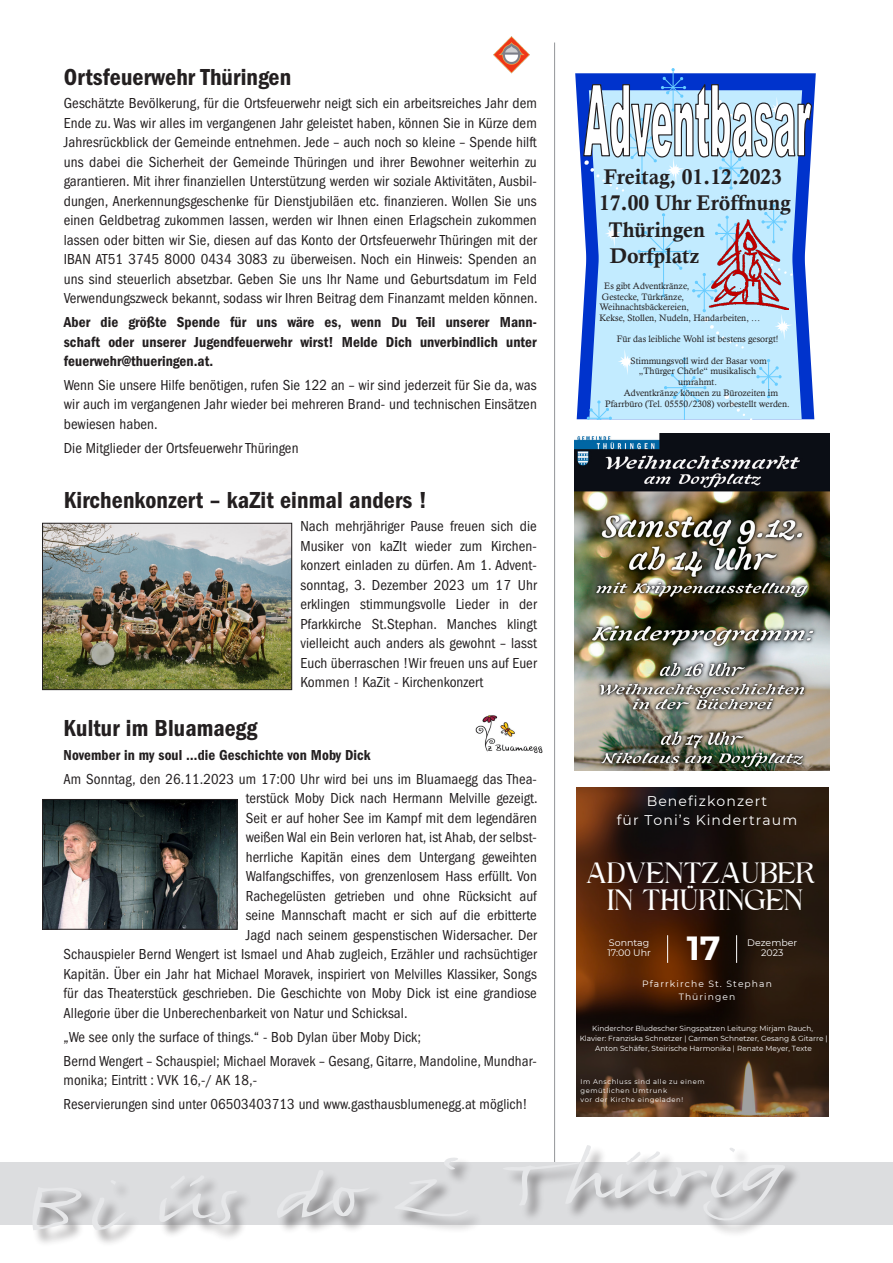
<style>
.page{position:relative;width:893px;height:1263px;background:#fff}
.page>*{position:absolute;margin:0;border:0;box-sizing:border-box;transform-origin:0 0}
.t1{font:78.45px "FF Justlefthand";color:#e6e7e9;scale:1.68 1}
.t2{font:700 33.45px "Montserrat";color:#fff}
.t3{font:30px/27.8px "Higuen";color:#fff;text-align:center}
.Titel_16pt{font:24px "ITC Franklin Gothic Std Dm Cd";letter-spacing:.005em;color:#231f20}
.t4{font:21.3px "Calis MT Bol";color:#231f20}
.Titel_16pt-2{font:condensed 15px/19.5px "ITC Franklin Gothic Std";letter-spacing:.005em;color:#231f20;text-align:justify}
.Titel_16pt-3{font:15px/19.5px "ITC Franklin Gothic Std Dm Cd";letter-spacing:.005em;color:#231f20;text-align:justify}
.t5{font:13.95px/19.5px "Montserrat";letter-spacing:.075em;color:#fff;text-align:center}
.t6{font:9.45px/9.9px "Montserrat";color:#fff}
.t7{font:9.3px/10.6px "Calisto";color:#231f20}
.t8{font:9.15px/12.8px "Montserrat";letter-spacing:.12em;color:#fff;text-align:center}
.t9{font:7.35px/10.2px "Montserrat";color:#fff;text-align:center}
.t10{font:6.75px/9.3px "Montserrat";letter-spacing:.075em;color:#fff}
</style>
<div class="page">
<hr style="left:554px;top:43px;width:1px;height:1157px;background:#939598">
<div style="left:0;top:1162px;width:893px;height:63px;background:#dcdddf"></div>
<div style="left:31px;top:1145px;width:772px;height:103px;background:#231f20;opacity:.5"></div>
<img style="left:475px;top:715px;width:68px;height:38px">
<img style="left:575px;top:434px;width:255px;height:336px">
<svg style="left:576px;top:787px;width:253px;height:330px;background:#351d0e"></svg>
<svg style="left:667px;top:935px;width:1px;height:28px"></svg>
<svg style="left:736px;top:935px;width:1px;height:28px"></svg>
<svg style="left:575px;top:73px;width:241px;height:306px"></svg>
<div style="left:589px;top:368px;width:213px;height:51px;background:#c2ebff"></div>
<svg style="left:589px;top:192px;width:213px;height:176px;background:#aed8f9"></svg>
<svg style="left:724px;top:394px;width:28px;height:25px"></svg>
<svg style="left:604px;top:221px;width:19px;height:27px"></svg>
<svg style="left:774px;top:314px;width:19px;height:26px"></svg>
<svg style="left:617px;top:349px;width:19px;height:26px"></svg>
<hr style="left:673px;top:71px;width:1px;height:39px;background:#6cf">
<svg style="left:671px;top:68px;width:4px;height:3px"></svg>
<svg style="left:788px;top:240px;width:5px;height:36px"></svg>
<svg style="left:761px;top:204px;width:26px;height:15px"></svg>
<hr style="left:704px;top:276px;width:1px;height:35px;background:#6cf">
<div style="left:703px;top:309px;width:41px;height:40px;background:#c2ebff"></div>
<svg style="left:692px;top:273px;width:16px;height:27px"></svg>
<hr style="left:768px;top:362px;width:1px;height:35px;background:#6cf">
<svg style="left:756px;top:359px;width:26px;height:27px"></svg>
<svg style="left:715px;top:216px;width:25px;height:3px"></svg>
<svg style="left:587px;top:400px;width:25px;height:19px"></svg>
<hr style="left:639px;top:251px;width:49px;height:1px;background:#6cf">
<hr style="left:663px;top:216px;width:1px;height:80px;background:#6cf">
<svg style="left:637px;top:231px;width:45px;height:39px;background:#b7e7ff"></svg>
<hr style="left:684px;top:361px;width:1px;height:58px;background:#6cf">
<svg style="left:664px;top:373px;width:42px;height:29px"></svg>
<svg style="left:582px;top:77px;width:231px;height:115px"></svg>
<img style="left:708px;top:219px;width:80px;height:91px">
<img style="left:493px;top:36px;width:37px;height:38px">
<img style="left:44px;top:525px;width:246px;height:163px">
<div style="left:42px;top:523px;width:250px;height:167px;border:1px solid #231f20"></div>
<img style="left:44px;top:801px;width:191px;height:126px">
<div style="left:42px;top:799px;width:195px;height:130px;border:1px solid #231f20"></div>
<p class="Titel_16pt" style="left:64px;top:63px;width:229px">Ortsfeuerwehr Thüringen</p>
<p class="Titel_16pt-2" style="left:64px;top:94px;width:475px">Geschätzte Bevölkerung, für die Ortsfeuerwehr neigt sich ein arbeitsreiches Jahr dem Ende zu. Was wir alles im vergangenen Jahr geleistet haben, können Sie in Kürze dem Jahresrückblick der Gemeinde entnehmen. Jede – auch noch so kleine – Spende hilft uns dabei die Sicherheit der Gemeinde Thüringen und ihrer Bewohner weiterhin zu garantieren. Mit ihrer finanziellen Unterstützung werden wir soziale Aktivitäten, Ausbil&shy;dungen, Anerkennungsgeschenke für Dienstjubiläen etc. finanzieren. Wollen Sie uns einen Geldbetrag zukommen lassen, werden wir Ihnen einen Erlagschein zukommen lassen oder bitten wir Sie, diesen auf das Konto der Ortsfeuerwehr Thüringen mit der IBAN AT51 3745 8000 0434 3083 zu überweisen. Noch ein Hinweis: Spenden an uns sind steuerlich absetzbar. Geben Sie uns Ihr Name und Geburtsdatum im Feld Verwendungszweck bekannt, sodass wir Ihren Beitrag dem Finanzamt melden können.</p>
<p class="Titel_16pt-3" style="left:64px;top:312px;width:475px">Aber die größte Spende für uns wäre es, wenn Du Teil unserer Mann&shy;schaft oder unserer Jugendfeuerwehr wirst! Melde Dich unverbindlich unter feuerwehr@thueringen.at.</p>
<p class="Titel_16pt-2" style="left:64px;top:375px;width:475px">Wenn Sie unsere Hilfe benötigen, rufen Sie 122 an – wir sind jederzeit für Sie da, was wir auch im vergangenen Jahr wieder bei mehreren Brand- und technischen Einsätzen bewiesen haben.</p>
<p class="Titel_16pt-2" style="left:64px;top:438px;width:236px">Die Mitglieder der Ortsfeuerwehr Thüringen</p>
<p class="Titel_16pt" style="left:64px;top:486px;width:365px">Kirchenkonzert – kaZit einmal anders !</p>
<p class="Titel_16pt-2" style="left:300px;top:517px;width:238px">Nach mehrjähriger Pause freuen sich die Musiker von kaZIt wieder zum Kirchen&shy;konzert einladen zu dürfen. Am 1. Advent&shy;sonntag, 3. Dezember 2023 um 17 Uhr erklingen stimmungsvolle Lieder in der Pfarkkirche St.Stephan. Manches klingt vielleicht auch anders als gewohnt – lasst Euch überraschen !Wir freuen uns auf Euer Kommen ! KaZit - Kirchenkonzert</p>
<p class="Titel_16pt" style="left:64px;top:715px;width:195px">Kultur im Bluamaegg</p>
<p class="Titel_16pt-3" style="left:64px;top:745px;width:309px">November in my soul …die Geschichte von Moby Dick</p>
<p class="Titel_16pt-2" style="left:64px;top:769px;width:475px">Am Sonntag, den 26.11.2023 um 17:00 Uhr wird bei uns im Bluamaegg das Thea-</p>
<p class="Titel_16pt-2" style="left:246px;top:789px;width:293px">terstück Moby Dick nach Hermann Melville gezeigt.</p>
<p class="Titel_16pt-2" style="left:246px;top:808px;width:293px">Seit er auf hoher See im Kampf mit dem legendären</p>
<p class="Titel_16pt-2" style="left:246px;top:828px;width:293px">weißen Wal ein Bein verloren hat, ist Ahab, der selbst-</p>
<p class="Titel_16pt-2" style="left:246px;top:847px;width:293px">herrliche Kapitän eines dem Untergang geweihten</p>
<p class="Titel_16pt-2" style="left:246px;top:867px;width:293px">Walfangschiffes, von grenzenlosem Hass erfüllt. Von</p>
<p class="Titel_16pt-2" style="left:246px;top:886px;width:293px">Rachegelüsten getrieben und ohne Rücksicht auf</p>
<p class="Titel_16pt-2" style="left:246px;top:906px;width:293px">seine Mannschaft macht er sich auf die erbitterte</p>
<p class="Titel_16pt-2" style="left:246px;top:925px;width:293px">Jagd nach seinem gespenstischen Widersacher. Der</p>
<p class="Titel_16pt-2" style="left:64px;top:945px;width:475px">Schauspieler Bernd Wengert ist Ismael und Ahab zugleich, Erzähler und rachsüchtiger</p>
<p class="Titel_16pt-2" style="left:64px;top:964px;width:475px">Kapitän. Über ein Jahr hat Michael Moravek, inspiriert von Melvilles Klassiker, Songs</p>
<p class="Titel_16pt-2" style="left:64px;top:984px;width:475px">für das Theaterstück geschrieben. Die Geschichte von Moby Dick ist eine grandiose</p>
<p class="Titel_16pt-2" style="left:64px;top:1003px;width:345px">Allegorie über die Unberechenbarkeit von Natur und Schicksal.</p>
<p class="Titel_16pt-2" style="left:64px;top:1027px;width:359px">„We see only the surface of things.“ - Bob Dylan über Moby Dick;</p>
<p class="Titel_16pt-2" style="left:64px;top:1051px;width:475px">Bernd Wengert – Schauspiel; Michael Moravek – Gesang, Gitarre, Mandoline, Mundhar&shy;monika; Eintritt : VVK 16,-/ AK 18,-</p>
<p class="Titel_16pt-2" style="left:64px;top:1094px;width:466px">Reservierungen sind unter 06503403713 und www.gasthausblumenegg.at möglich!</p>
<p class="t4" style="left:604px;top:165px;width:180px">Freitag, 01.12.2023</p>
<p class="t4" style="left:599px;top:190px;width:193px">17.00 Uhr Eröffnung</p>
<p class="t4" style="left:609px;top:217px;width:98px">Thüringen</p>
<p class="t4" style="left:610px;top:244px;width:91px">Dorfplatz</p>
<p class="t7" style="left:599px;top:280px;width:162px;text-indent:5px">Es gibt Adventkränze,<br>Gestecke, Türkränze,<br>Weihnachtsbäckereien,<br>Kekse, Stollen, Nudeln, Handarbeiten, …</p>
<p class="t7" style="left:617px;top:334px;width:163px">Für das leibliche Wohl ist bestens gesorgt!</p>
<p class="t7" style="left:631px;top:355px;width:138px">Stimmungsvoll wird der Basar vom</p>
<p class="t7" style="left:639px;top:366px;width:119px">„Thürger Chörle“ musikalisch</p>
<p class="t7" style="left:678px;top:376px;width:40px">umrahmt.</p>
<p class="t7" style="left:624px;top:387px;width:156px">Adventkränze können zu Bürozeiten im</p>
<p class="t7" style="left:605px;top:398px;width:186px">Pfarrbüro (Tel. 05550/2308) vorbestellt werden.</p>
<p class="t5" style="left:617px;top:790px;width:182px">Benefizkonzert<br>für Toni’s Kindertraum</p>
<p class="t3" style="left:586px;top:859px;width:231px">ADVENTZAUBER<br>IN THÜRINGEN</p>
<p class="t6" style="left:607px;top:937px;width:45px">Sonntag<br>17:00 Uhr</p>
<p class="t2" style="left:687px;top:924px;width:35px">17</p>
<p class="t6" style="left:747px;top:937px;width:51px;text-align:center">Dezember<br>2023</p>
<p class="t8" style="left:642px;top:977px;width:131px">Pfarrkirche St. Stephan<br>Thüringen</p>
<p class="t9" style="left:580px;top:1023px;width:249px">Kinderchor Bludescher Singspatzen Leitung: Mirjam Rauch,<br>Klavier: Franziska Schnetzer | Carmen Schnetzer, Gesang &amp; Gitarre |<br>Anton Schäfer, Steirische Harmonika | Renate Meyer, Texte</p>
<p class="t10" style="left:580px;top:1076px;width:126px">Im Anschluss sind alle zu einem gemütlichen Umtrunk<br>vor der Kirche eingeladen!</p>
<h1 class="t1" style="left:21px;top:1161px;width:456px;rotate:-3deg">Bi üs do z‘ Thürig</h1>
</div>
